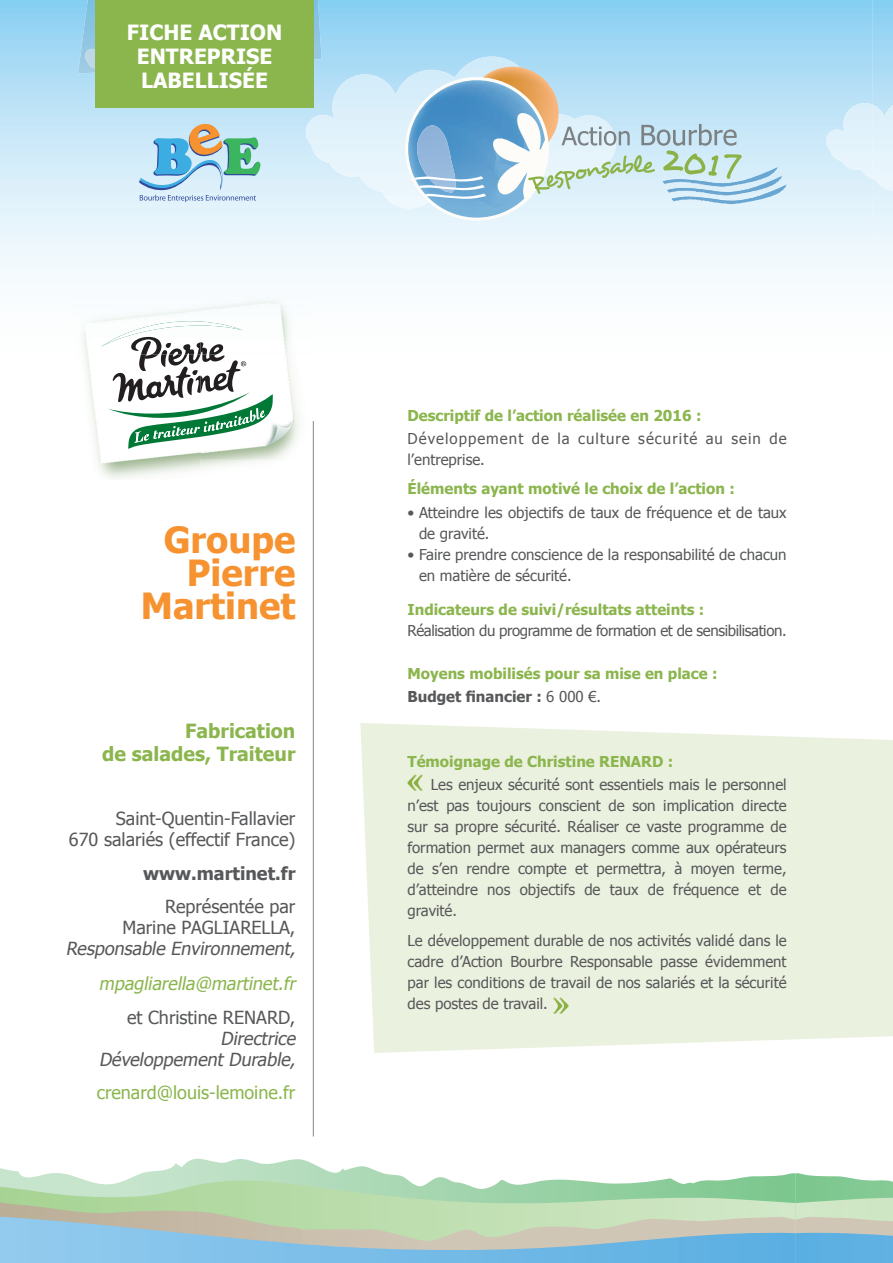
<style>
.page{position:relative;width:893px;height:1263px;background:#fff}
.page>*{position:absolute;margin:0;border:0;box-sizing:border-box;transform-origin:0 0}
.t1{font:700 36px/33px "Tahoma";color:#f69230;text-align:right}
.t2{font:700 21px/24px "Tahoma";color:#fff;text-align:center}
.t3{font:700 19.5px/23.4px "Tahoma";color:#8bb54d;text-align:right}
.t4{font:18px/21px "Tahoma";color:#57585a;text-align:right}
.t5{font:italic 18px/21px "Tahoma";color:#57585a;text-align:right}
.t6{font:italic 18px "Tahoma";color:#8bb54d}
.t7{font:18px "Tahoma";color:#8bb54d}
.t8{font:700 18px "Tahoma";color:#57585a}
.t9{font:15px/21px "Tahoma";color:#57585a}
.t10{font:700 15px/23.1px "Tahoma";color:#8bb54d}
.t11{font:15px/21px "Tahoma";letter-spacing:.07em;color:#57585a}
.t12{font:15px "Tahoma";letter-spacing:-.025em;color:#57585a}
.s1{color:#57585a}
.s2{font-weight:400;color:#57585a}
</style>
<div class="page">
<svg style="left:0;top:0;width:825px;height:281px"></svg>
<svg style="left:0;top:1158px;width:382px;height:15px"></svg>
<svg style="left:0;top:1173px;width:893px;height:90px"></svg>
<svg style="left:825px;top:0;width:68px;height:281px"></svg>
<svg style="left:305px;top:57px;width:313px;height:151px"></svg>
<div style="left:360px;top:723px;width:533px;height:330px;background:#ebf1df"></div>
<img style="left:407px;top:775px;width:16px;height:15px">
<img style="left:552px;top:998px;width:16px;height:15px">
<svg style="left:78px;top:0;width:244px;height:88px"></svg>
<div style="left:96px;top:0;width:218px;height:108px;background:#8bb54d"></div>
<svg style="left:139px;top:122px;width:121px;height:80px"></svg>
<img style="left:83px;top:299px;width:216px;height:179px">
<img style="left:241px;top:375px;width:5px;height:6px">
<img style="left:113px;top:375px;width:78px;height:10px">
<img style="left:187px;top:378px;width:7px;height:7px">
<img style="left:195px;top:376px;width:6px;height:9px">
<img style="left:201px;top:375px;width:40px;height:10px">
<svg style="left:108px;top:385px;width:167px;height:64px"></svg>
<svg style="left:101px;top:321px;width:145px;height:54px"></svg>
<hr style="left:313px;top:421px;width:1px;height:715px;background:#81868c">
<svg style="left:408px;top:67px;width:379px;height:151px"></svg>
<h2 class="t2" style="left:127px;top:19px;width:157px">FICHE ACTION<br>ENTREPRISE<br>LABELLISÉE</h2>
<h1 class="t1" style="left:141px;top:521px;width:156px">Groupe<br>Pierre<br>Martinet</h1>
<h3 class="t3" style="left:102px;top:718px;width:195px">Fabrication<br>de salades, Traiteur</h3>
<p class="t4" style="left:69px;top:807px;width:228px">Saint-Quentin-Fallavier<br>670 salariés (effectif France)</p>
<p class="t8" style="left:143px;top:860px;width:154px">www.martinet.fr</p>
<p class="t4" style="left:122px;top:895px;width:174px">Représentée par<br>Marine PAGLIARELLA,</p>
<p class="t5" style="left:66px;top:937px;width:235px">Responsable Environnement,</p>
<p class="t6" style="left:99px;top:971px;width:202px">mpagliarella@martinet.fr</p>
<p class="t4" style="left:127px;top:1006px;width:170px">et Christine RENARD,</p>
<p class="t5" style="left:99px;top:1027px;width:202px">Directrice<br>Développement Durable,</p>
<p class="t7" style="left:97px;top:1081px;width:200px">crenard@louis-lemoine.fr</p>
<p class="t10" style="left:407px;top:403px;width:295px">Descriptif de l’action réalisée en 2016 :</p>
<p class="t11" style="left:407px;top:427px;width:381px">Développement de la culture sécurité au sein de l’entreprise.</p>
<p class="t10" style="left:407px;top:476px;width:329px">Éléments ayant motivé le choix de l’action :</p>
<p class="t9" style="left:419px;top:501px;width:369px;text-indent:-12px">• Atteindre les objectifs de taux de fréquence et de taux de gravité.</p>
<p class="t9" style="left:419px;top:543px;width:369px;text-indent:-12px">• Faire prendre conscience de la responsabilité de chacun en matière de sécurité.</p>
<p class="t10" style="left:407px;top:597px;width:298px">Indicateurs de suivi/résultats atteints :</p>
<p class="t12" style="left:407px;top:620px;width:381px">Réalisation du programme de formation et de sensibilisation.</p>
<p class="t10" style="left:407px;top:661px;width:311px">Moyens mobilisés pour sa mise en place :<br><span class="s1">Budget financier :</span> <span class="s2">6 000 €.</span></p>
<p class="t10" style="left:407px;top:749px;width:267px">Témoignage de Christine RENARD :</p>
<p class="t9" style="left:407px;top:774px;width:381px;text-align:justify;text-indent:23px">Les enjeux sécurité sont essentiels mais le personnel n’est pas toujours conscient de son implication directe sur sa propre sécurité. Réaliser ce vaste programme de formation permet aux managers comme aux opérateurs de s’en rendre compte et permettra, à moyen terme, d’atteindre nos objectifs de taux de fréquence et de gravité.</p>
<p class="t9" style="left:407px;top:929px;width:381px;text-align:justify">Le développement durable de nos activités validé dans le cadre d’Action Bourbre Responsable passe évidemment par les conditions de travail de nos salariés et la sécurité des postes de travail.</p>
</div>
